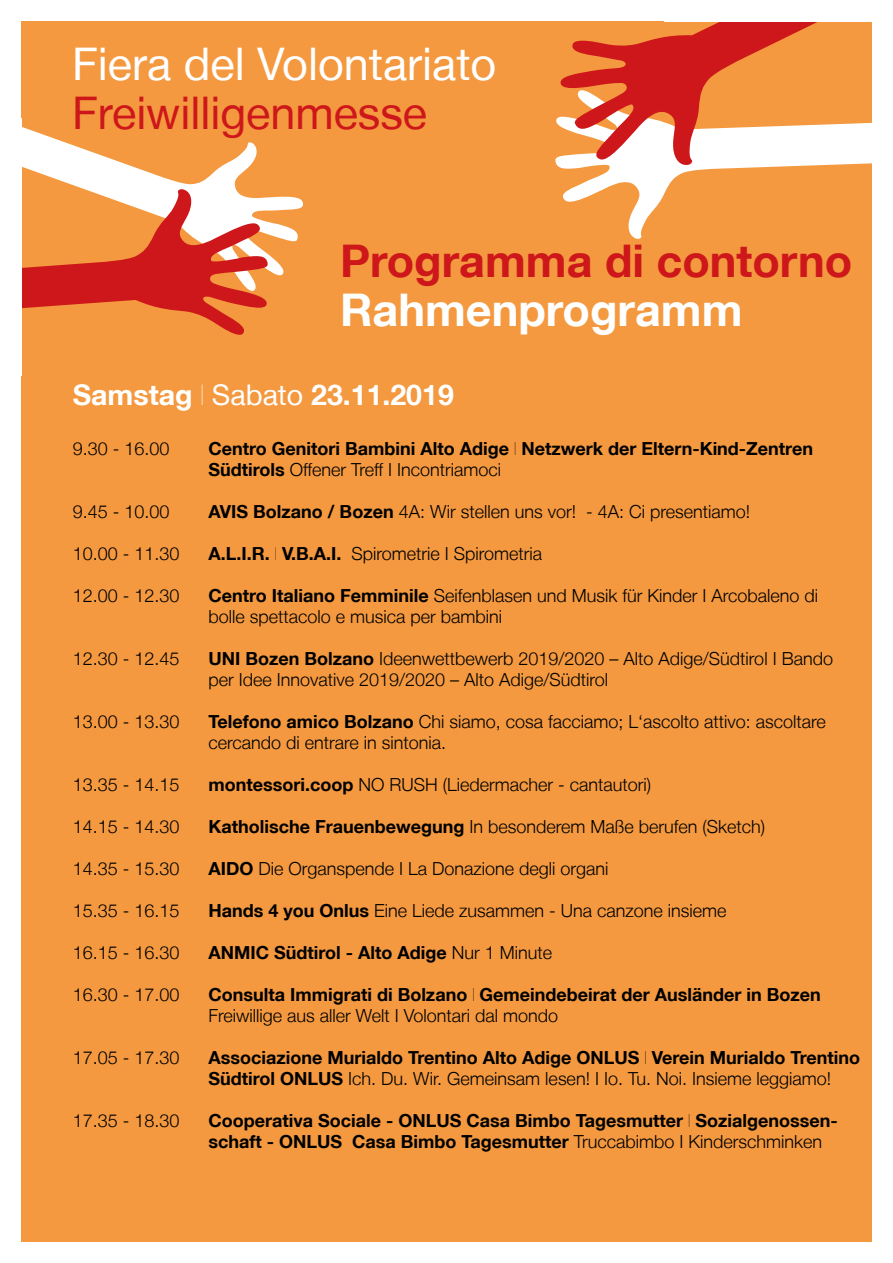
<style>
.page{position:relative;width:893px;height:1263px;background:#fff}
.page>*{position:absolute;margin:0;border:0;box-sizing:border-box;transform-origin:0 0}
.t1{font:45px "Helvetica Neue LT";color:#fff}
.t2{font:700 45px "Helvetica Neue LT";color:#cd171a}
.t3{font:45px "Helvetica Neue LT";color:#cd171a}
.t4{font:700 45px "Helvetica Neue LT";color:#fff}
.t5{font:700 28.5px "Helvetica Neue LT";color:#fff}
.t6{font:300 18px/21px "Helvetica Neue LT";color:#000}
.t7{font:700 18px/21px "Helvetica Neue LT";color:#000}
.s1{font-weight:200}
.s2{font-weight:400}
.s3{font-weight:300}
.s4{font-weight:700}
</style>
<div class="page">
<div style="left:22px;top:21px;width:850px;height:1221px;background:#f4993f"></div>
<svg style="left:555px;top:117px;width:210px;height:122px"></svg>
<svg style="left:559px;top:21px;width:313px;height:146px"></svg>
<svg style="left:21px;top:98px;width:282px;height:178px"></svg>
<svg style="left:22px;top:187px;width:246px;height:148px"></svg>
<div style="left:0;top:118px;width:22px;height:258px;background:#fff"></div>
<h1 class="t1" style="left:72px;top:37px;width:426px">Fiera del Volontariato</h1>
<h1 class="t3" style="left:72px;top:86px;width:356px">Freiwilligenmesse</h1>
<h1 class="t2" style="left:340px;top:234px;width:514px">Programma di contorno</h1>
<h1 class="t4" style="left:340px;top:282px;width:404px">Rahmenprogramm</h1>
<h2 class="t5" style="left:73px;top:377px;width:383px">Samstag <span class="s1">I</span> <span class="s2">Sabato</span> 23.11.2019</h2>
<p class="t6" style="left:73px;top:437px;width:98px">9.30 - 16.00</p>
<p class="t7" style="left:208px;top:437px;width:606px">Centro Genitori Bambini Alto Adige <span class="s1">I</span> Netzwerk der Eltern-Kind-Zentren<br>Südtirols <span class="s3">Offener Treff I Incontriamoci</span></p>
<p class="t6" style="left:73px;top:500px;width:98px">9.45 - 10.00</p>
<p class="t6" style="left:208px;top:500px;width:543px"><span class="s4">AVIS Bolzano / Bozen</span> 4A: Wir stellen uns vor! - 4A: Ci presentiamo!</p>
<p class="t6" style="left:73px;top:542px;width:108px">10.00 - 11.30</p>
<p class="t6" style="left:208px;top:542px;width:335px"><span class="s4">A.L.I.R.</span> <span class="s1">I</span> <span class="s4">V.B.A.I.</span> Spirometrie I Spirometria</p>
<p class="t6" style="left:73px;top:584px;width:108px">12.00 - 12.30</p>
<p class="t6" style="left:208px;top:584px;width:611px"><span class="s4">Centro Italiano Femminile</span> Seifenblasen und Musik für Kinder I Arcobaleno di bolle spettacolo e musica per bambini</p>
<p class="t6" style="left:73px;top:647px;width:108px">12.30 - 12.45</p>
<p class="t6" style="left:208px;top:647px;width:626px"><span class="s4">UNI Bozen Bolzano</span> Ideenwettbewerb 2019/2020 – Alto Adige/Südtirol I Bando per Idee Innovative 2019/2020 – Alto Adige/Südtirol</p>
<p class="t6" style="left:73px;top:710px;width:108px">13.00 - 13.30</p>
<p class="t6" style="left:208px;top:710px;width:619px"><span class="s4">Telefono amico Bolzano</span> Chi siamo, cosa facciamo; L‘ascolto attivo: ascoltare cercando di entrare in sintonia.</p>
<p class="t6" style="left:73px;top:773px;width:108px">13.35 - 14.15</p>
<p class="t6" style="left:208px;top:773px;width:444px"><span class="s4">montessori.coop</span> NO RUSH (Liedermacher - cantautori)</p>
<p class="t6" style="left:73px;top:815px;width:108px">14.15 - 14.30</p>
<p class="t6" style="left:208px;top:815px;width:558px"><span class="s4">Katholische Frauenbewegung</span> In besonderem Maße berufen (Sketch)</p>
<p class="t6" style="left:73px;top:857px;width:108px">14.35 - 15.30</p>
<p class="t6" style="left:208px;top:857px;width:402px"><span class="s4">AIDO</span> Die Organspende I La Donazione degli organi</p>
<p class="t6" style="left:73px;top:899px;width:108px">15.35 - 16.15</p>
<p class="t6" style="left:208px;top:899px;width:520px"><span class="s4">Hands 4 you Onlus</span> Eine Liede zusammen - Una canzone insieme</p>
<p class="t6" style="left:73px;top:941px;width:108px">16.15 - 16.30</p>
<p class="t7" style="left:208px;top:941px;width:345px">ANMIC Südtirol - Alto Adige <span class="s3">Nur 1 Minute</span></p>
<p class="t6" style="left:73px;top:983px;width:108px">16.30 - 17.00</p>
<p class="t7" style="left:208px;top:983px;width:614px">Consulta Immigrati di Bolzano <span class="s1">I</span> Gemeindebeirat der Ausländer in Bozen<br><span class="s3">Freiwillige aus aller Welt I Volontari dal mondo</span></p>
<p class="t6" style="left:73px;top:1046px;width:108px">17.05 - 17.30</p>
<p class="t7" style="left:208px;top:1046px;width:653px">Associazione Murialdo Trentino Alto Adige ONLUS <span class="s1">I</span> Verein Murialdo Trentino<br>Südtirol ONLUS <span class="s3">Ich. Du. Wir. Gemeinsam lesen! I Io. Tu. Noi. Insieme leggiamo!</span></p>
<p class="t6" style="left:73px;top:1109px;width:108px">17.35 - 18.30</p>
<p class="t7" style="left:208px;top:1109px;width:631px">Cooperativa Sociale - ONLUS Casa Bimbo Tagesmutter <span class="s1">I</span> Sozialgenossen&shy;schaft - ONLUS Casa Bimbo Tagesmutter <span class="s3">Truccabimbo I Kinderschminken</span></p>
</div>
